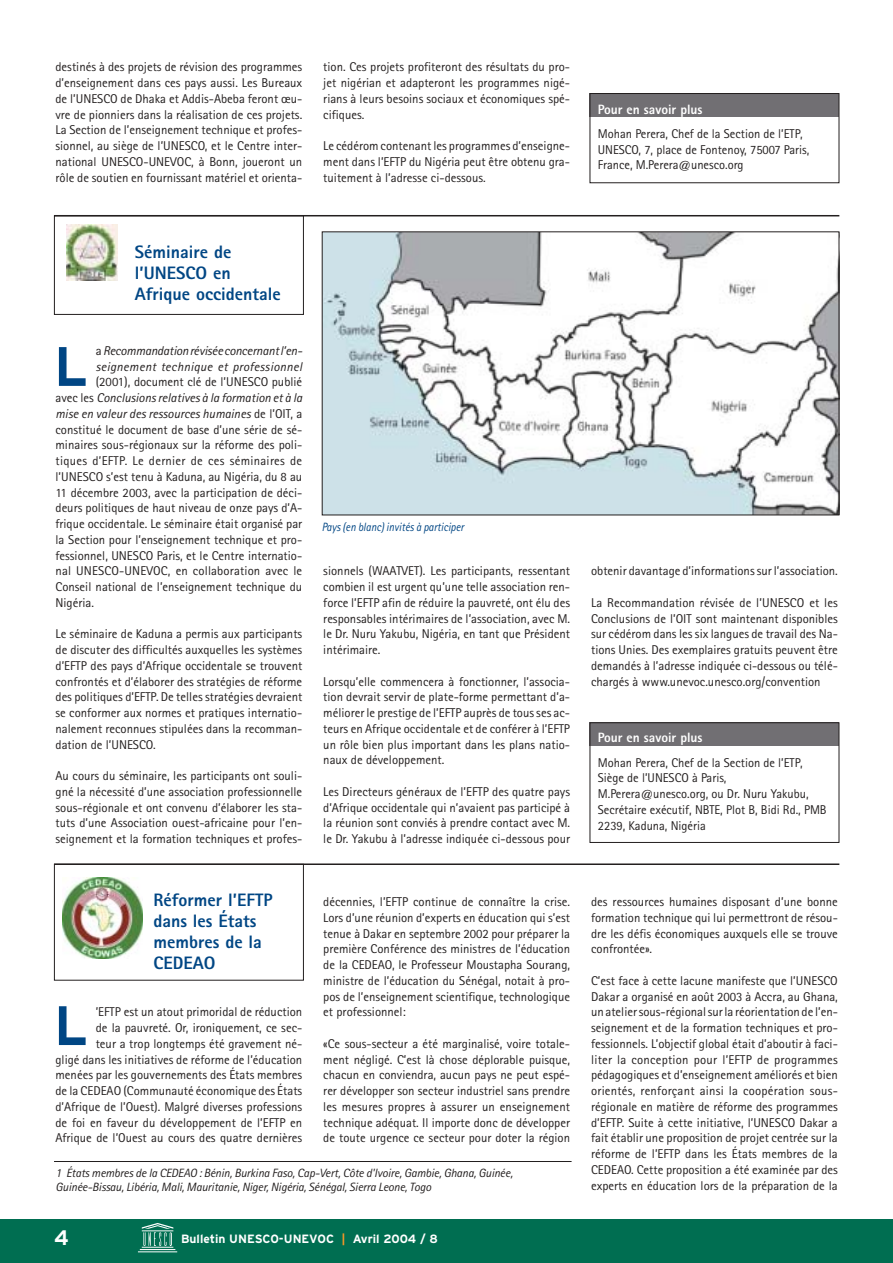
<style>
.page{position:relative;width:893px;height:1263px;background:#fff}
.page>*{position:absolute;margin:0;border:0;box-sizing:border-box;transform-origin:0 0}
.t1{font:700 55.5px "Interstate";color:#004684}
.t2{font:700 21px "Interstate";color:#fff}
.t3{font:800 18px/21px "Rotis Sans Serif";color:#004684}
.t4{font:800 13.5px "Rotis Sans Serif";color:#fff}
.t5{font:12.75px/15.8px "Rotis Sans Serif";color:#231f1f;text-align:justify}
.t6{font:italic 12.75px/15.8px "Rotis Sans Serif";letter-spacing:.025em;color:#231f1f}
.t7{font:italic 12px/13.5px "Rotis Sans Serif";letter-spacing:-.01em;color:#231f1f}
.t8{font:700 12px "Interstate";color:#fff}
.t9{font:italic 12px "Rotis Sans Serif";color:#004684;scale:.9 1}
.s1{font-style:normal}
.s2{font-style:italic}
.s3{color:#f89727}
</style>
<div class="page">
<div style="left:0;top:1220px;width:892px;height:43px;background:#006e51"></div>
<svg style="left:138px;top:1223px;width:39px;height:29px"></svg>
<div style="left:54px;top:864px;width:250px;height:117px;border:1px solid #231f1f"></div>
<img style="left:62px;top:877px;width:81px;height:82px">
<hr style="left:54px;top:215px;width:785px;height:1px;background:#231f1f">
<div style="left:54px;top:215px;width:250px;height:100px;border:1px solid #231f1f"></div>
<img style="left:324px;top:233px;width:513px;height:280px">
<img style="left:67px;top:225px;width:51px;height:56px">
<div style="left:589px;top:722px;width:250px;height:24px;background:#716f73"></div>
<div style="left:589px;top:722px;width:250px;height:121px;border:1px solid #231f1f"></div>
<div style="left:589px;top:93px;width:250px;height:23px;background:#716f73"></div>
<div style="left:589px;top:93px;width:250px;height:90px;border:1px solid #231f1f"></div>
<hr style="left:54px;top:1161px;width:517px;height:1px;background:#231f1f">
<hr style="left:54px;top:863px;width:785px;height:2px;background:#231f1f">
<p class="t5" style="left:56px;top:60px;width:248px">destinés à des projets de révision des programmes d’enseignement dans ces pays aussi. Les Bureaux de l’UNESCO de Dhaka et Addis-Abeba feront œu&shy;vre de pionniers dans la réalisation de ces projets.<br>La Section de l’enseignement technique et profes&shy;sionnel, au siège de l’UNESCO, et le Centre inter&shy;national UNESCO-UNEVOC, à Bonn, joueront un rôle de soutien en fournissant matériel et orienta-</p>
<p class="t5" style="left:323px;top:60px;width:248px">tion. Ces projets profiteront des résultats du pro&shy;jet nigérian et adapteront les programmes nigé&shy;rians à leurs besoins sociaux et économiques spé&shy;cifiques.</p>
<p class="t5" style="left:323px;top:139px;width:248px">Le cédérom contenant les programmes d’enseigne&shy;ment dans l’EFTP du Nigéria peut être obtenu gra&shy;tuitement à l’adresse ci-dessous.</p>
<p class="t4" style="left:598px;top:104px;width:106px">Pour en savoir plus</p>
<p class="t5" style="left:598px;top:127px;width:213px;text-align:left">Mohan Perera, Chef de la Section de l’ETP,<br>UNESCO, 7, place de Fontenoy, 75007 Paris,<br>France, M.Perera@unesco.org</p>
<h3 class="t3" style="left:135px;top:243px;width:147px">Séminaire de l’UNESCO en<br>Afrique occidentale</h3>
<p class="t6" style="left:96px;top:344px;width:208px"><span class="s1">a</span> Recommandation révisée concernant l’en&shy;seignement technique et professionnel</p>
<p class="t5" style="left:56px;top:375px;width:248px;text-indent:40px">(2001), document clé de l’UNESCO publié avec les <span class="s2">Conclusions relatives à la formation et à la mise en valeur des ressources humaines</span> de l’OIT, a constitué le document de base d’une série de sé&shy;minaires sous-régionaux sur la réforme des poli&shy;tiques d’EFTP. Le dernier de ces séminaires de l’UNESCO s’est tenu à Kaduna, au Nigéria, du 8 au 11 décembre 2003, avec la participation de déci&shy;deurs politiques de haut niveau de onze pays d’A&shy;frique occidentale. Le séminaire était organisé par la Section pour l’enseignement technique et pro&shy;fessionnel, UNESCO Paris, et le Centre internatio&shy;nal UNESCO-UNEVOC, en collaboration avec le Conseil national de l’enseignement technique du Nigéria.</p>
<p class="t5" style="left:56px;top:627px;width:248px">Le séminaire de Kaduna a permis aux participants de discuter des difficultés auxquelles les systèmes d’EFTP des pays d’Afrique occidentale se trouvent confrontés et d’élaborer des stratégies de réforme des politiques d’EFTP. De telles stratégies devraient se conformer aux normes et pratiques internatio&shy;nalement reconnues stipulées dans la recomman&shy;dation de l’UNESCO.</p>
<p class="t5" style="left:56px;top:769px;width:248px">Au cours du séminaire, les participants ont souli&shy;gné la nécessité d’une association professionnelle sous-régionale et ont convenu d’élaborer les sta&shy;tuts d’une Association ouest-africaine pour l’en&shy;seignement et la formation techniques et profes-</p>
<h1 class="t1" style="left:54px;top:346px;width:35px">L</h1>
<h3 class="t3" style="left:153px;top:892px;width:120px">Réformer l’EFTP dans les États membres de la<br>CEDEAO</h3>
<p class="t5" style="left:55px;top:1005px;width:248px;text-align:right">’EFTP est un atout primoridal de réduction<br>de la pauvreté. Or, ironiquement, ce sec-<br>teur a trop longtemps été gravement né-<br>gligé dans les initiatives de réforme de l’éducation menées par les gouvernements des États membres de la CEDEAO (Communauté économique des États d’Afrique de l’Ouest). Malgré diverses professions de foi en faveur du développement de l’EFTP en Afrique de l’Ouest au cours des quatre dernières</p>
<h1 class="t1" style="left:54px;top:1005px;width:35px">L</h1>
<p class="t9" style="left:322px;top:523px;width:159px">Pays (en blanc) invités à participer</p>
<p class="t5" style="left:323px;top:564px;width:248px">sionnels (WAATVET). Les participants, ressentant combien il est urgent qu’une telle association ren&shy;force l’EFTP afin de réduire la pauvreté, ont élu des responsables intérimaires de l’association, avec M. le Dr. Nuru Yakubu, Nigéria, en tant que Président intérimaire.</p>
<p class="t5" style="left:323px;top:675px;width:248px">Lorsqu’elle commencera à fonctionner, l’associa&shy;tion devrait servir de plate-forme permettant d’a&shy;méliorer le prestige de l’EFTP auprès de tous ses ac&shy;teurs en Afrique occidentale et de conférer à l’EFTP un rôle bien plus important dans les plans natio&shy;naux de développement.</p>
<p class="t5" style="left:323px;top:785px;width:248px">Les Directeurs généraux de l’EFTP des quatre pays d’Afrique occidentale qui n’avaient pas participé à la réunion sont conviés à prendre contact avec M. le Dr. Yakubu à l’adresse indiquée ci-dessous pour</p>
<p class="t5" style="left:323px;top:895px;width:248px">décennies, l’EFTP continue de connaître la crise.<br>Lors d’une réunion d’experts en éducation qui s’est tenue à Dakar en septembre 2002 pour préparer la première Conférence des ministres de l’éducation de la CEDEAO, le Professeur Moustapha Sourang, ministre de l’éducation du Sénégal, notait à pro&shy;pos de l’enseignement scientifique, technologique et professionnel:</p>
<p class="t5" style="left:323px;top:1037px;width:248px">«Ce sous-secteur a été marginalisé, voire totale&shy;ment négligé. C’est là chose déplorable puisque, chacun en conviendra, aucun pays ne peut espé&shy;rer développer son secteur industriel sans prendre les mesures propres à assurer un enseignement technique adéquat. Il importe donc de développer de toute urgence ce secteur pour doter la région</p>
<p class="t7" style="left:56px;top:1168px;width:459px">1 États membres de la CEDEAO : Bénin, Burkina Faso, Cap-Vert, Côte d'Ivoire, Gambie, Ghana, Guinée,<br>Guinée-Bissau, Libéria, Mali, Mauritanie, Niger, Nigéria, Sénégal, Sierra Leone, Togo</p>
<h2 class="t2" style="left:54px;top:1230px;width:16px">4</h2>
<p class="t8" style="left:181px;top:1235px;width:258px">Bulletin UNESCO-UNEVOC <span class="s3">|</span> Avril 2004 / 8</p>
<p class="t5" style="left:591px;top:564px;width:248px">obtenir davantage d’informations sur l’association.</p>
<p class="t5" style="left:591px;top:596px;width:248px">La Recommandation révisée de l’UNESCO et les Conclusions de l’OIT sont maintenant disponibles sur cédérom dans les six langues de travail des Na&shy;tions Unies. Des exemplaires gratuits peuvent être demandés à l’adresse indiquée ci-dessous ou télé&shy;chargés à www.unevoc.unesco.org/convention</p>
<p class="t4" style="left:598px;top:733px;width:106px">Pour en savoir plus</p>
<p class="t5" style="left:598px;top:756px;width:230px;text-align:left">Mohan Perera, Chef de la Section de l’ETP, Siège de l’UNESCO à Paris, M.Perera@unesco.org, ou Dr. Nuru Yakubu, Secrétaire exécutif, NBTE, Plot B, Bidi Rd., PMB 2239, Kaduna, Nigéria</p>
<p class="t5" style="left:591px;top:895px;width:248px">des ressources humaines disposant d’une bonne formation technique qui lui permettront de résou&shy;dre les défis économiques auxquels elle se trouve confrontée».</p>
<p class="t5" style="left:591px;top:974px;width:248px">C’est face à cette lacune manifeste que l’UNESCO Dakar a organisé en août 2003 à Accra, au Ghana, un atelier sous-régional sur la réorientation de l’en&shy;seignement et de la formation techniques et pro&shy;fessionnels. L’objectif global était d’aboutir à faci&shy;liter la conception pour l’EFTP de programmes pédagogiques et d’enseignement améliorés et bien orientés, renforçant ainsi la coopération sous&shy;régionale en matière de réforme des programmes d’EFTP. Suite à cette initiative, l’UNESCO Dakar a fait établir une proposition de projet centrée sur la réforme de l’EFTP dans les États membres de la CEDEAO. Cette proposition a été examinée par des experts en éducation lors de la préparation de la</p>
</div>
